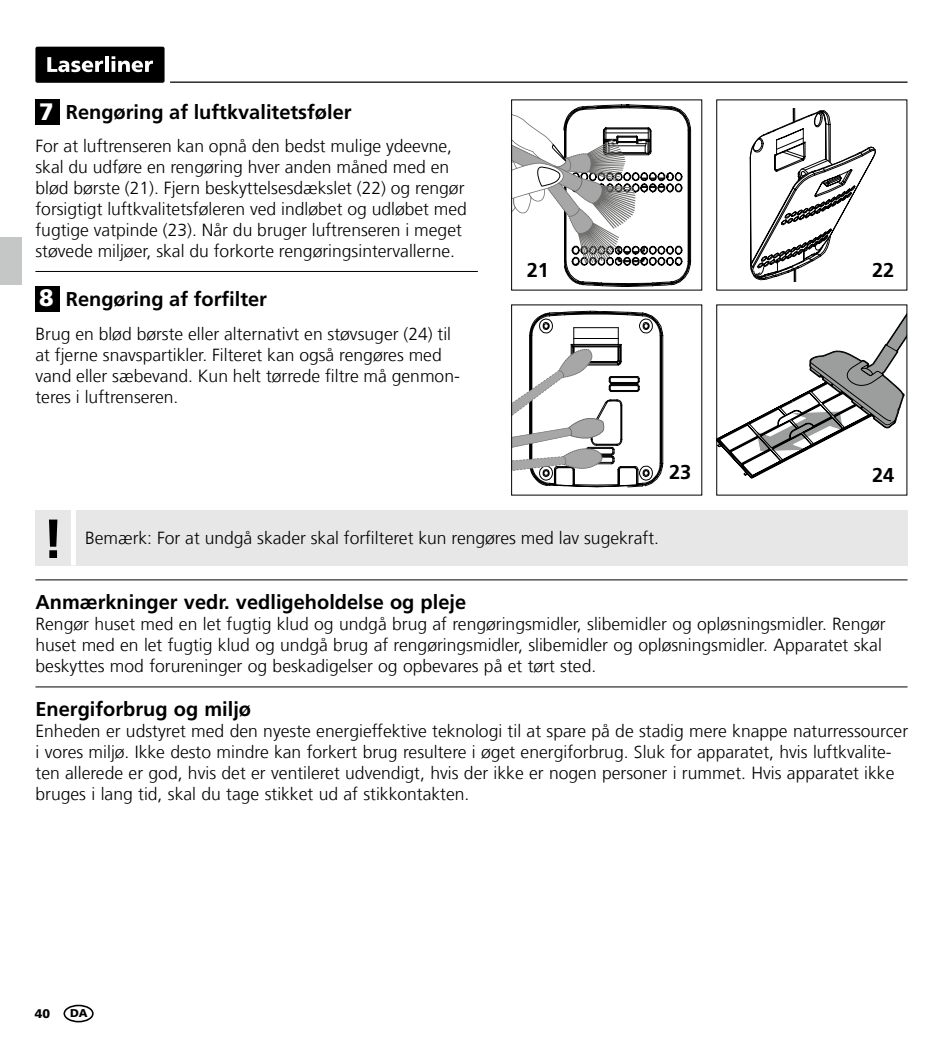
<style>
.page{position:relative;width:943px;height:1053px;background:#fff}
.page>*{position:absolute;margin:0;border:0;box-sizing:border-box;transform-origin:0 0}
.t1{font:700 55px "Frutiger LT Com";color:#000}
.t2{font:700 20px "Frutiger LT Com";color:#000}
.t3{font:300 17.5px/21px "Frutiger LT Com";color:#000}
.t4{font:900 12.5px "Frutiger LT Com";color:#000}
.t5{font:900 11.25px "Frutiger LT Com";color:#000}
.s1{font-weight:900;font-size:23.75px;color:#fff}
</style>
<div class="page">
<hr style="left:170px;top:81px;width:737px;height:2px;background:#000">
<div style="left:35px;top:47px;width:129px;height:36px;background:#000;border-radius:2px"></div>
<svg style="left:47px;top:57px;width:56px;height:15px"></svg>
<hr style="left:105px;top:56px;width:4px;height:16px;background:#fff">
<svg style="left:112px;top:56px;width:41px;height:16px"></svg>
<hr style="left:35px;top:579px;width:872px;height:1px;background:#000">
<hr style="left:35px;top:686px;width:872px;height:1px;background:#000">
<svg style="left:511px;top:100px;width:190px;height:190px"></svg>
<svg style="left:511px;top:311px;width:152px;height:185px"></svg>
<svg style="left:803px;top:149px;width:75px;height:539px"></svg>
<svg style="left:749px;top:108px;width:126px;height:174px"></svg>
<svg style="left:718px;top:306px;width:187px;height:175px"></svg>
<hr style="left:35px;top:271px;width:443px;height:1px;background:#000">
<div style="left:35px;top:510px;width:872px;height:55px;background:#e7e7e7"></div>
<div style="left:71px;top:510px;width:5px;height:55px;background:#fff"></div>
<div style="left:35px;top:99px;width:25px;height:26px;background:#000"></div>
<div style="left:35px;top:286px;width:25px;height:25px;background:#000"></div>
<div style="left:63px;top:1004px;width:31px;height:18px;border:2px solid #000;border-radius:50%"></div>
<div style="left:0;top:237px;width:21px;height:47px;background:#c5c6c6"></div>
<p class="t2" style="left:39px;top:100px;width:314px"><span class="s1">7</span> Rengøring af luftkvalitetsføler</p>
<p class="t3" style="left:35px;top:135px;width:433px">For at luftrenseren kan opnå den bedst mulige ydeevne, skal du udføre en rengøring hver anden måned med en blød børste (21). Fjern beskyttelsesdækslet (22) og rengør forsigtigt luftkvalitetsføleren ved indløbet og udløbet med fugtige vatpinde (23). Når du bruger luftrenseren i meget støvede miljøer, skal du forkorte rengøringsintervallerne.</p>
<p class="t2" style="left:39px;top:287px;width:229px"><span class="s1">8</span> Rengøring af forfilter</p>
<p class="t3" style="left:35px;top:323px;width:426px">Brug en blød børste eller alternativt en støvsuger (24) til at fjerne snavspartikler. Filteret kan også rengøres med vand eller sæbevand. Kun helt tørrede filtre må genmon&shy;teres i luftrenseren.</p>
<p class="t2" style="left:527px;top:258px;width:24px">21</p>
<h1 class="t1" style="left:42px;top:506px;width:23px">!</h1>
<p class="t2" style="left:669px;top:460px;width:24px">23</p>
<p class="t3" style="left:85px;top:527px;width:575px">Bemærk: For at undgå skader skal forfilteret kun rengøres med lav sugekraft.</p>
<p class="t2" style="left:872px;top:258px;width:24px">22</p>
<p class="t2" style="left:872px;top:463px;width:24px">24</p>
<p class="t2" style="left:35px;top:590px;width:432px">Anmærkninger vedr. vedligeholdelse og pleje</p>
<p class="t3" style="left:35px;top:614px;width:851px">Rengør huset med en let fugtig klud og undgå brug af rengøringsmidler, slibemidler og opløsningsmidler. Rengør huset med en let fugtig klud og undgå brug af rengøringsmidler, slibemidler og opløsningsmidler. Apparatet skal beskyttes mod forureninger og beskadigelser og opbevares på et tørt sted.</p>
<p class="t2" style="left:35px;top:697px;width:217px">Energiforbrug og miljø</p>
<p class="t3" style="left:35px;top:721px;width:874px">Enheden er udstyret med den nyeste energieffektive teknologi til at spare på de stadig mere knappe naturressourcer i vores miljø. Ikke desto mindre kan forkert brug resultere i øget energiforbrug. Sluk for apparatet, hvis luftkvalite&shy;ten allerede er god, hvis det er ventileret udvendigt, hvis der ikke er nogen personer i rummet. Hvis apparatet ikke bruges i lang tid, skal du tage stikket ud af stikkontakten.</p>
<p class="t4" style="left:35px;top:1005px;width:17px">40</p>
<p class="t5" style="left:70px;top:1006px;width:19px">DA</p>
</div>
